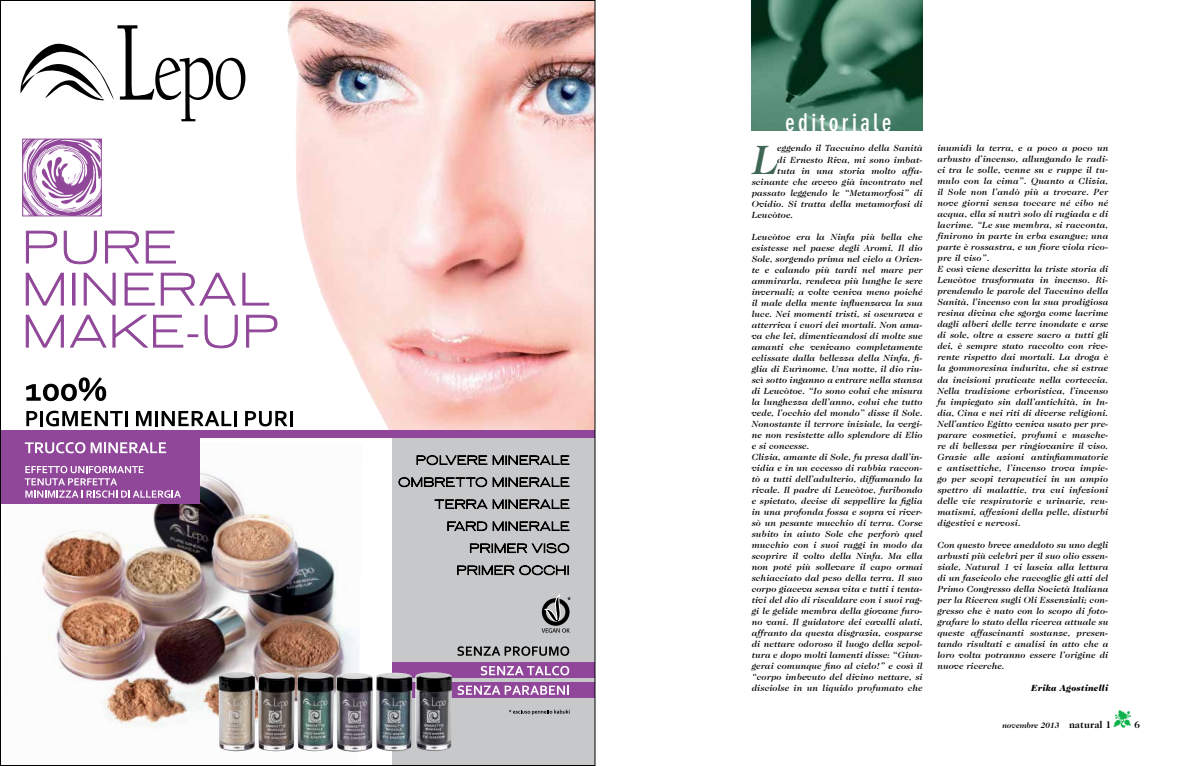
<style>
.page{position:relative;width:1191px;height:766px;background:#fff}
.page>*{position:absolute;margin:0;border:0;box-sizing:border-box;transform-origin:0 0}
.t1{font:italic 500 41.4px "Caslon Two Twenty Four";color:#406654}
.t2{font:700 condensed 24px "DIN Neuzeit Grotesk";letter-spacing:.14em;color:#fff}
.t3{font:700 10px "Caslon 224 IT Cby BT";color:#000}
.t4{font:italic 500 9px/11px "Caslon Two Twenty Four";letter-spacing:.02em;color:#000}
.t5{font:italic 900 9px "Caslon Two Twenty Four";letter-spacing:.02em;color:#000}
.t6{font:italic 700 8px "Caslon 224 IT Cby BT";color:#000}
.s1{font-style:normal;font-size:10px}
.s2{color:#0db14b}
</style>
<div class="page">
<img style="left:751px;top:0;width:171px;height:130px">
<img style="left:287px;top:2px;width:306px;height:428px">
<div style="left:392px;top:436px;width:203px;height:329px;background:#c7c8ca"></div>
<img style="left:2px;top:473px;width:359px;height:279px">
<div style="left:0;top:430px;width:595px;height:7px;background:#904799"></div>
<div style="left:0;top:433px;width:200px;height:70px;background:#904799"></div>
<svg style="left:25px;top:442px;width:60px;height:11px"></svg>
<svg style="left:91px;top:442px;width:75px;height:11px"></svg>
<svg style="left:25px;top:465px;width:156px;height:32px"></svg>
<svg style="left:20px;top:25px;width:225px;height:96px"></svg>
<img style="left:24px;top:141px;width:76px;height:73px">
<div style="left:22px;top:139px;width:80px;height:77px;border:1px solid #904799"></div>
<svg style="left:25px;top:230px;width:72px;height:34px"></svg>
<svg style="left:105px;top:230px;width:71px;height:34px"></svg>
<svg style="left:25px;top:272px;width:39px;height:34px"></svg>
<div style="left:72px;top:273px;width:3px;height:32px;border:1px solid #904799"></div>
<svg style="left:83px;top:272px;width:33px;height:34px"></svg>
<svg style="left:124px;top:272px;width:145px;height:34px"></svg>
<svg style="left:25px;top:314px;width:173px;height:34px"></svg>
<svg style="left:204px;top:314px;width:34px;height:34px"></svg>
<svg style="left:246px;top:314px;width:32px;height:34px"></svg>
<svg style="left:26px;top:377px;width:80px;height:24px"></svg>
<svg style="left:26px;top:411px;width:11px;height:15px"></svg>
<hr style="left:40px;top:411px;width:3px;height:15px;background:#000">
<svg style="left:46px;top:410px;width:77px;height:16px"></svg>
<hr style="left:125px;top:411px;width:3px;height:15px;background:#000">
<svg style="left:136px;top:411px;width:15px;height:15px"></svg>
<hr style="left:155px;top:411px;width:3px;height:15px;background:#000">
<svg style="left:162px;top:411px;width:69px;height:15px"></svg>
<hr style="left:234px;top:411px;width:3px;height:15px;background:#000">
<svg style="left:245px;top:411px;width:42px;height:15px"></svg>
<hr style="left:290px;top:411px;width:3px;height:15px;background:#000">
<div style="left:392px;top:662px;width:203px;height:16px;background:#904799"></div>
<div style="left:392px;top:682px;width:203px;height:15px;background:#904799"></div>
<svg style="left:457px;top:646px;width:112px;height:9px"></svg>
<svg style="left:481px;top:665px;width:88px;height:10px"></svg>
<svg style="left:457px;top:685px;width:112px;height:9px"></svg>
<svg style="left:509px;top:709px;width:61px;height:5px"></svg>
<svg style="left:541px;top:594px;width:29px;height:38px"></svg>
<img style="left:218px;top:671px;width:234px;height:80px">
<svg style="left:416px;top:455px;width:153px;height:10px"></svg>
<svg style="left:398px;top:477px;width:171px;height:10px"></svg>
<svg style="left:434px;top:499px;width:135px;height:10px"></svg>
<svg style="left:447px;top:521px;width:122px;height:10px"></svg>
<svg style="left:470px;top:543px;width:99px;height:10px"></svg>
<svg style="left:457px;top:565px;width:112px;height:10px"></svg>
<h2 class="t2" style="left:785px;top:108px;width:108px">editoriale</h2>
<h1 class="t1" style="left:751px;top:135px;width:27px">L</h1>
<p class="t4" style="left:777px;top:143px;width:147px">eggendo il Taccuino della Sanità</p>
<p class="t4" style="left:777px;top:154px;width:147px">di Ernesto Riva, mi sono imbat-</p>
<p class="t4" style="left:777px;top:165px;width:147px">tuta in una storia molto affa-</p>
<p class="t4" style="left:751px;top:176px;width:172px">scinante che avevo già incontrato nel</p>
<p class="t4" style="left:751px;top:187px;width:172px">passato leggendo le “Metamorfosi” di</p>
<p class="t4" style="left:751px;top:198px;width:172px">Ovidio. Si tratta della metamorfosi di</p>
<p class="t4" style="left:751px;top:209px;width:43px">Leucòtoe.</p>
<p class="t4" style="left:751px;top:231px;width:172px">Leucòtoe era la Ninfa più bella che esistesse nel paese degli Aromi. Il dio Sole, sorgendo prima nel cielo a Orien&shy;te e calando più tardi nel mare per ammirarla, rendeva più lunghe le sere invernali; a volte veniva meno poiché il male della mente influenzava la sua luce. Nei momenti tristi, si oscurava e atterriva i cuori dei mortali. Non ama&shy;va che lei, dimenticandosi di molte sue amanti che venivano completamente eclissate dalla bellezza della Ninfa, fi&shy;glia di Eurìnome. Una notte, il dio riu&shy;scì sotto inganno a entrare nella stanza di Leucòtoe. “Io sono colui che misura la lunghezza dell’anno, colui che tutto vede, l’occhio del mondo” disse il Sole.<br>Nonostante il terrore iniziale, la vergi&shy;ne non resistette allo splendore di Elio e si concesse.<br>Clizia, amante di Sole, fu presa dall’in&shy;vidia e in un eccesso di rabbia raccon&shy;tò a tutti dell’adulterio, diffamando la rivale. Il padre di Leucòtoe, furibondo e spietato, decise di seppellire la figlia in una profonda fossa e sopra vi river&shy;sò un pesante mucchio di terra. Corse subito in aiuto Sole che perforò quel mucchio con i suoi raggi in modo da scoprire il volto della Ninfa. Ma ella non poté più sollevare il capo ormai schiacciato dal peso della terra. Il suo corpo giaceva senza vita e tutti i tenta&shy;tivi del dio di riscaldare con i suoi rag&shy;gi le gelide membra della giovane furo&shy;no vani. Il guidatore dei cavalli alati, affranto da questa disgrazia, cosparse di nettare odoroso il luogo della sepol&shy;tura e dopo molti lamenti disse: “Giun&shy;gerai comunque fino al cielo!” e così il “corpo imbevuto del divino nettare, si disciolse in un liquido profumato che</p>
<p class="t4" style="left:937px;top:143px;width:172px">inumidì la terra, e a poco a poco un arbusto d’incenso, allungando le radi&shy;ci tra le zolle, venne su e ruppe il tu&shy;mulo con la cima”. Quanto a Clizia, il Sole non l’andò più a trovare. Per nove giorni senza toccare né cibo né acqua, ella si nutrì solo di rugiada e di lacrime. “Le sue membra, si racconta, finirono in parte in erba esangue; una parte è rossastra, e un fiore viola rico&shy;pre il viso”.<br>E così viene descritta la triste storia di Leucòtoe trasformata in incenso. Ri&shy;prendendo le parole del Taccuino della Sanità, l’incenso con la sua prodigiosa resina divina che sgorga come lacrime dagli alberi delle terre inondate e arse di sole, oltre a essere sacro a tutti gli dei, è sempre stato raccolto con rive&shy;rente rispetto dai mortali. La droga è la gommoresina indurita, che si estrae da incisioni praticate nella corteccia.<br>Nella tradizione erboristica, l’incenso fu impiegato sin dall’antichità, in In&shy;dia, Cina e nei riti di diverse religioni.<br>Nell’antico Egitto veniva usato per pre&shy;parare cosmetici, profumi e masche&shy;re di bellezza per ringiovanire il viso.<br>Grazie alle azioni antinfiammatorie e antisettiche, l’incenso trova impie&shy;go per scopi terapeutici in un ampio spettro di malattie, tra cui infezioni delle vie respiratorie e urinarie, reu&shy;matismi, affezioni della pelle, disturbi digestivi e nervosi.</p>
<p class="t4" style="left:937px;top:538px;width:172px;text-align:justify">Con questo breve aneddoto su uno degli arbusti più celebri per il suo olio essen&shy;ziale, Natural 1 vi lascia alla lettura di un fascicolo che raccoglie gli atti del Primo Congresso della Società Italiana per la Ricerca sugli Oli Essenziali; con&shy;gresso che è nato con lo scopo di foto&shy;grafare lo stato della ricerca attuale su queste affascinanti sostanze, presen&shy;tando risultati e analisi in atto che a loro volta potranno essere l’origine di nuove ricerche.</p>
<p class="t5" style="left:1030px;top:682px;width:78px">Erika Agostinelli</p>
<p class="t6" style="left:1002px;top:719px;width:110px">novembre 2013 <span class="s1">natural 1</span></p>
<p class="t3" style="left:1113px;top:717px;width:28px"><span class="s2">▼</span> 6</p>
</div>
